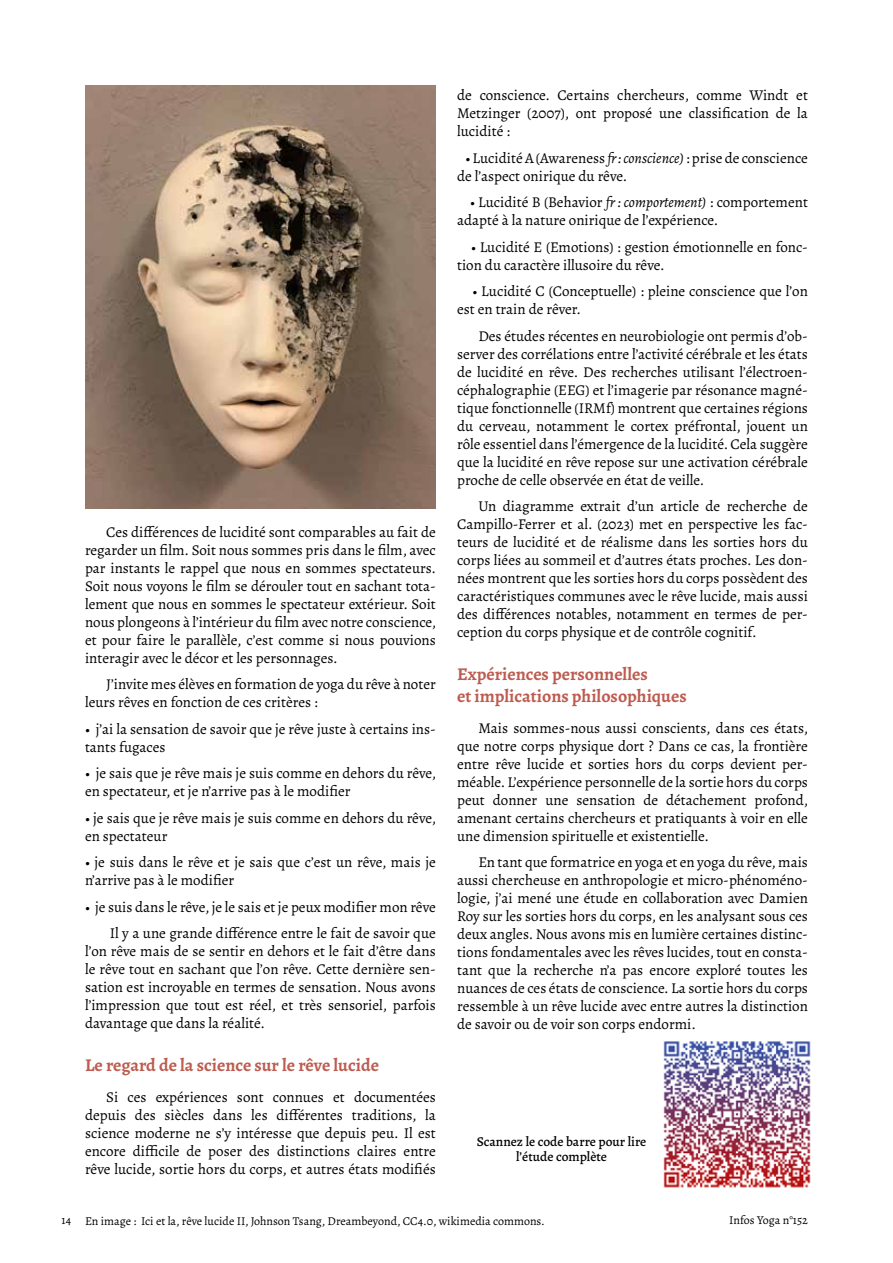
<style>
.page{position:relative;width:893px;height:1263px;background:#fff}
.page>*{position:absolute;margin:0;border:0;box-sizing:border-box;transform-origin:0 0}
.Inter-titre{font:700 18px/21.6px "Alegreya";color:#bd5c50}
.Corps_de_texte{font:15px/18px "Alegreya";color:#000}
.Légende_image{font:500 13.5px/15px "Alegreya";color:#000;text-align:center}
.t1{font:12px "Alegreya";color:#000}
.s1{font-style:italic}
</style>
<div class="page">
<img style="left:85px;top:85px;width:351px;height:424px">
<img style="left:663px;top:1041px;width:148px;height:147px">
<p class="Corps_de_texte" style="left:85px;top:523px;width:353px;text-align:justify;text-indent:21px">Ces différences de lucidité sont comparables au fait de regarder un film. Soit nous sommes pris dans le film, avec par instants le rappel que nous en sommes spectateurs.<br>Soit nous voyons le film se dérouler tout en sachant tota&shy;lement que nous en sommes le spectateur extérieur. Soit nous plongeons à l’intérieur du film avec notre conscience, et pour faire le parallèle, c’est comme si nous pouvions interagir avec le décor et les personnages.</p>
<p class="Corps_de_texte" style="left:85px;top:675px;width:352px;text-indent:21px">J’invite mes élèves en formation de yoga du rêve à noter leurs rêves en fonction de ces critères :</p>
<p class="Corps_de_texte" style="left:85px;top:720px;width:352px">• j’ai la sensation de savoir que je rêve juste à certains ins&shy;tants fugaces</p>
<p class="Corps_de_texte" style="left:85px;top:764px;width:353px">• je sais que je rêve mais je suis comme en dehors du rêve, en spectateur, et je n’arrive pas à le modifier</p>
<p class="Corps_de_texte" style="left:85px;top:809px;width:353px">• je sais que je rêve mais je suis comme en dehors du rêve, en spectateur</p>
<p class="Corps_de_texte" style="left:85px;top:853px;width:352px">• je suis dans le rêve et je sais que c’est un rêve, mais je n’arrive pas à le modifier</p>
<p class="Corps_de_texte" style="left:85px;top:898px;width:352px">• je suis dans le rêve, je le sais et je peux modifier mon rêve</p>
<p class="Corps_de_texte" style="left:85px;top:924px;width:352px;text-align:justify;text-indent:25px">Il y a une grande différence entre le fait de savoir que l’on rêve mais de se sentir en dehors et le fait d’être dans le rêve tout en sachant que l’on rêve. Cette dernière sen&shy;sation est incroyable en termes de sensation. Nous avons l’impression que tout est réel, et très sensoriel, parfois davantage que dans la réalité.</p>
<p class="Inter-titre" style="left:85px;top:1054px;width:295px">Le regard de la science sur le rêve lucide</p>
<p class="Corps_de_texte" style="left:85px;top:1088px;width:352px;text-align:justify;text-indent:21px">Si ces expériences sont connues et documentées depuis des siècles dans les différentes traditions, la science moderne ne s’y intéresse que depuis peu. Il est encore difficile de poser des distinctions claires entre rêve lucide, sortie hors du corps, et autres états modifiés</p>
<p class="Corps_de_texte" style="left:457px;top:86px;width:352px;text-align:justify">de conscience. Certains chercheurs, comme Windt et Metzinger (2007), ont proposé une classification de la lucidité :</p>
<p class="Corps_de_texte" style="left:457px;top:149px;width:352px;text-indent:8px">• Lucidité A (Awareness <span class="s1">fr : conscience)</span> : prise de conscience de l’aspect onirique du rêve.</p>
<p class="Corps_de_texte" style="left:457px;top:193px;width:352px;text-indent:13px">• Lucidité B (Behavior <span class="s1">fr : comportement)</span> : comportement adapté à la nature onirique de l’expérience.</p>
<p class="Corps_de_texte" style="left:457px;top:238px;width:352px;text-indent:14px">• Lucidité E (Emotions) : gestion émotionnelle en fonc&shy;tion du caractère illusoire du rêve.</p>
<p class="Corps_de_texte" style="left:457px;top:282px;width:352px;text-indent:15px">• Lucidité C (Conceptuelle) : pleine conscience que l’on est en train de rêver.</p>
<p class="Corps_de_texte" style="left:457px;top:327px;width:352px;text-align:justify;text-indent:21px">Des études récentes en neurobiologie ont permis d’ob&shy;server des corrélations entre l’activité cérébrale et les états de lucidité en rêve. Des recherches utilisant l’électroen&shy;céphalographie (EEG) et l’imagerie par résonance magné&shy;tique fonctionnelle (IRMf) montrent que certaines régions du cerveau, notamment le cortex préfrontal, jouent un rôle essentiel dans l’émergence de la lucidité. Cela suggère que la lucidité en rêve repose sur une activation cérébrale proche de celle observée en état de veille.</p>
<p class="Corps_de_texte" style="left:457px;top:497px;width:352px;text-align:justify;text-indent:21px">Un diagramme extrait d’un article de recherche de Campillo-Ferrer et al. (2023) met en perspective les fac&shy;teurs de lucidité et de réalisme dans les sorties hors du corps liées au sommeil et d’autres états proches. Les don&shy;nées montrent que les sorties hors du corps possèdent des caractéristiques communes avec le rêve lucide, mais aussi des différences notables, notamment en termes de per&shy;ception du corps physique et de contrôle cognitif.</p>
<p class="Inter-titre" style="left:457px;top:663px;width:231px">Expériences personnelles<br>et implications philosophiques</p>
<p class="Corps_de_texte" style="left:457px;top:719px;width:353px;text-align:justify;text-indent:21px">Mais sommes-nous aussi conscients, dans ces états, que notre corps physique dort ? Dans ce cas, la frontière entre rêve lucide et sorties hors du corps devient per&shy;méable. L’expérience personnelle de la sortie hors du corps peut donner une sensation de détachement profond, amenant certains chercheurs et pratiquants à voir en elle une dimension spirituelle et existentielle.</p>
<p class="Corps_de_texte" style="left:457px;top:853px;width:352px;text-align:justify;text-indent:21px">En tant que formatrice en yoga et en yoga du rêve, mais aussi chercheuse en anthropologie et micro-phénoméno&shy;logie, j’ai mené une étude en collaboration avec Damien Roy sur les sorties hors du corps, en les analysant sous ces deux angles. Nous avons mis en lumière certaines distinc&shy;tions fondamentales avec les rêves lucides, tout en consta&shy;tant que la recherche n’a pas encore exploré toutes les nuances de ces états de conscience. La sortie hors du corps ressemble à un rêve lucide avec entre autres la distinction de savoir ou de voir son corps endormi.</p>
<p class="Légende_image" style="left:477px;top:1134px;width:171px">Scannez le code barre pour lire l’étude complète</p>
<p class="t1" style="left:62px;top:1212px;width:11px">14</p>
<p class="t1" style="left:729px;top:1212px;width:80px">Infos Yoga n°152</p>
<p class="t1" style="left:85px;top:1213px;width:461px">En image : Ici et la, rêve lucide II, Johnson Tsang, Dreambeyond, CC4.0, wikimedia commons.</p>
</div>
